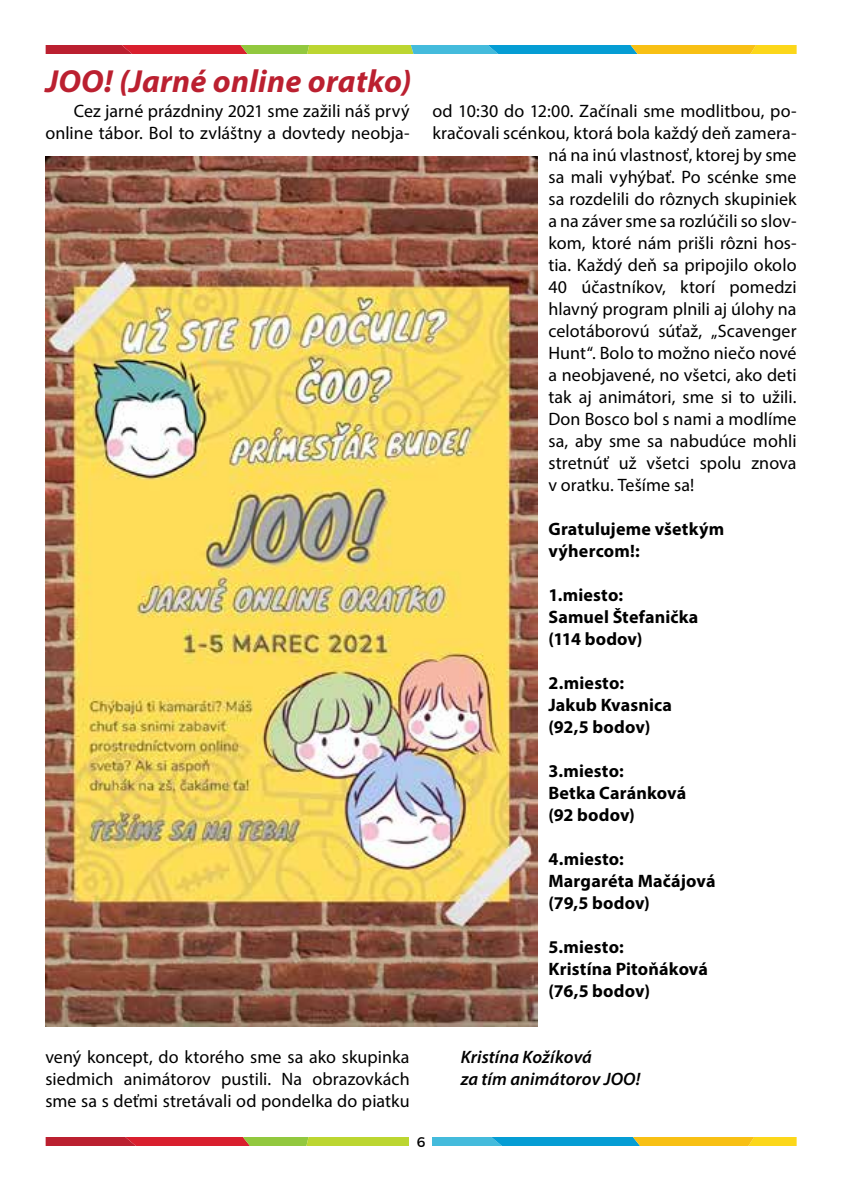
<style>
.page{position:relative;width:842px;height:1191px;background:#fff}
.page>*{position:absolute;margin:0;border:0;box-sizing:border-box;transform-origin:0 0}
.t1{font:italic 700 32px "Myriad Pro";letter-spacing:.01em;color:#bb2030}
.t2{font:18px/22px "Myriad Pro";letter-spacing:.005em;color:#000;text-align:right}
.t3{font:700 18px/22px "Myriad Pro";letter-spacing:.01em;color:#000}
.t4{font:italic 600 18px/22px "Myriad Pro";letter-spacing:.005em;color:#000}
.t5{font:14px "Montserrat";color:#000}
</style>
<div class="page">
<svg style="left:46px;top:1137px;width:751px;height:8px;background:#9d925a"></svg>
<div style="left:410px;top:1128px;width:22px;height:23px;background:#fff"></div>
<svg style="left:46px;top:45px;width:751px;height:9px;background:#9a935d"></svg>
<img style="left:45px;top:157px;width:492px;height:869px">
<h1 class="t1" style="left:45px;top:60px;width:367px">JOO! (Jarné online oratko)</h1>
<p class="t2" style="left:45px;top:100px;width:366px">Cez jarné prázdniny 2021 sme zažili náš prvý online tábor. Bol to zvláštny a dovtedy neobja-</p>
<p class="t2" style="left:432px;top:100px;width:366px">od 10:30 do 12:00. Začínali sme modlitbou, po-</p>
<p class="t2" style="left:432px;top:122px;width:366px">kračovali scénkou, ktorá bola každý deň zamera-</p>
<p class="t2" style="left:548px;top:144px;width:250px">ná na inú vlastnosť, ktorej by sme</p>
<p class="t2" style="left:548px;top:166px;width:250px">sa mali vyhýbať. Po scénke sme</p>
<p class="t2" style="left:548px;top:188px;width:250px">sa rozdelili do rôznych skupiniek</p>
<p class="t2" style="left:548px;top:210px;width:250px">a na záver sme sa rozlúčili so slov-</p>
<p class="t2" style="left:548px;top:232px;width:250px">kom, ktoré nám prišli rôzni hos-</p>
<p class="t2" style="left:548px;top:254px;width:250px">tia. Každý deň sa pripojilo okolo</p>
<p class="t2" style="left:548px;top:276px;width:250px">40 účastníkov, ktorí pomedzi</p>
<p class="t2" style="left:548px;top:298px;width:250px">hlavný program plnili aj úlohy na</p>
<p class="t2" style="left:548px;top:320px;width:250px">celotáborovú súťaž, „Scavenger</p>
<p class="t2" style="left:548px;top:342px;width:250px">Hunt“. Bolo to možno niečo nové</p>
<p class="t2" style="left:548px;top:364px;width:250px">a neobjavené, no všetci, ako deti</p>
<p class="t2" style="left:548px;top:386px;width:250px">tak aj animátori, sme si to užili.</p>
<p class="t2" style="left:548px;top:408px;width:250px">Don Bosco bol s nami a modlíme</p>
<p class="t2" style="left:548px;top:430px;width:250px">sa, aby sme sa nabudúce mohli</p>
<p class="t2" style="left:548px;top:452px;width:250px">stretnúť už všetci spolu znova</p>
<p class="t2" style="left:548px;top:474px;width:147px">v oratku. Tešíme sa!</p>
<p class="t3" style="left:548px;top:517px;width:177px">Gratulujeme všetkým výhercom!:</p>
<p class="t3" style="left:548px;top:583px;width:151px">1.miesto:<br>Samuel Štefanička (114 bodov)</p>
<p class="t3" style="left:548px;top:671px;width:125px">2.miesto:<br>Jakub Kvasnica (92,5 bodov)</p>
<p class="t3" style="left:548px;top:759px;width:139px">3.miesto:<br>Betka Caránková (92 bodov)</p>
<p class="t3" style="left:548px;top:847px;width:169px">4.miesto:<br>Margaréta Mačájová (79,5 bodov)</p>
<p class="t3" style="left:548px;top:935px;width:161px">5.miesto:<br>Kristína Pitoňáková (76,5 bodov)</p>
<p class="t2" style="left:45px;top:1046px;width:366px;text-align:justify">vený koncept, do ktorého sme sa ako skupinka siedmich animátorov pustili. Na obrazovkách sme sa s deťmi stretávali od pondelka do piatku</p>
<p class="t5" style="left:417px;top:1133px;width:10px">6</p>
<p class="t4" style="left:461px;top:1045px;width:181px">Kristína Kožíková<br>za tím animátorov JOO!</p>
</div>
